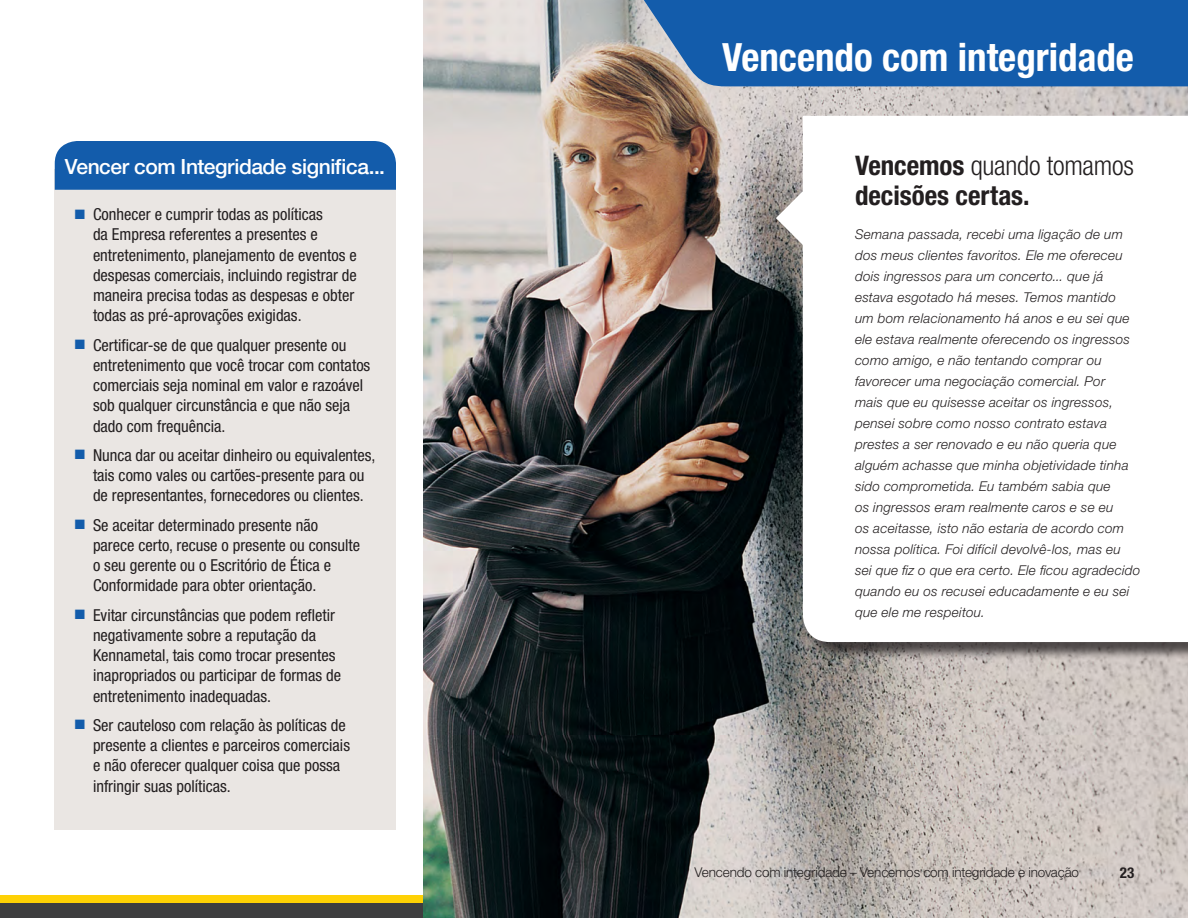
<style>
.page{position:relative;width:1188px;height:918px;background:#fff}
.page>*{position:absolute;margin:0;border:0;box-sizing:border-box;transform-origin:0 0}
.t1{font:700 condensed 39px "Helvetica Neue LT Std";color:#fff}
.t2{font:700 condensed 27px/30px "Helvetica Neue LT Std";color:#231f20}
.t3{font:500 21px "Helvetica Neue LT Std";letter-spacing:-.02em;color:#fff}
.t4{font:condensed 16.5px/20.2px "Helvetica Neue LT Std";color:#231f20}
.t5{font:700 condensed 15px "Helvetica Neue LT Std";color:#231f20}
.t6{font:italic 300 13.5px/21px "Helvetica Neue LT Std";letter-spacing:.02em;color:#231f20}
.t7{font:300 13.5px "Helvetica Neue LT Std";letter-spacing:-.01em;color:#231f20}
.s1{color:#135cab}
.s2{font-weight:300}
</style>
<div class="page">
<div style="left:0;top:903px;width:423px;height:15px;background:#3e3e3f"></div>
<div style="left:0;top:896px;width:1188px;height:7px;background:#fed105"></div>
<img style="left:423px;top:0;width:765px;height:918px">
<div style="left:805px;top:118px;width:383px;height:543px;background:#231f20;opacity:.75"></div>
<svg style="left:803px;top:116px;width:385px;height:526px"></svg>
<svg style="left:776px;top:189px;width:30px;height:59px"></svg>
<svg style="left:638px;top:0;width:550px;height:86px;background:#1e61a9"></svg>
<div style="left:54px;top:169px;width:342px;height:660px;background:#eae6e3"></div>
<div style="left:55px;top:141px;width:341px;height:49px;background:#135cab"></div>
<p class="t3" style="left:65px;top:154px;width:322px">Vencer com Integridade significa...</p>
<p class="t4" style="left:93px;top:204px;width:265px;text-indent:-18px"><span class="s1">■</span> Conhecer e cumprir todas as políticas<br>da Empresa referentes a presentes e entretenimento, planejamento de eventos e despesas comerciais, incluindo registrar de maneira precisa todas as despesas e obter todas as pré-aprovações exigidas.</p>
<p class="t4" style="left:93px;top:335px;width:279px;text-indent:-18px"><span class="s1">■</span> Certificar-se de que qualquer presente ou entretenimento que você trocar com contatos comerciais seja nominal em valor e razoável sob qualquer circunstância e que não seja dado com frequência.</p>
<p class="t4" style="left:75px;top:445px;width:302px;text-align:center"><span class="s1">■</span> Nunca dar ou aceitar dinheiro ou equivalentes, tais como vales ou cartões-presente para ou<br>de representantes, fornecedores ou clientes.</p>
<p class="t4" style="left:93px;top:515px;width:269px;text-indent:-18px"><span class="s1">■</span> Se aceitar determinado presente não parece certo, recuse o presente ou consulte o seu gerente ou o Escritório de Ética e Conformidade para obter orientação.</p>
<p class="t4" style="left:93px;top:605px;width:250px;text-indent:-18px"><span class="s1">■</span> Evitar circunstâncias que podem refletir negativamente sobre a reputação da Kennametal, tais como trocar presentes inapropriados ou participar de formas de entretenimento inadequadas.</p>
<p class="t4" style="left:93px;top:715px;width:259px;text-indent:-18px"><span class="s1">■</span> Ser cauteloso com relação às políticas de presente a clientes e parceiros comerciais e não oferecer qualquer coisa que possa infringir suas políticas.</p>
<h1 class="t1" style="left:722px;top:34px;width:413px">Vencendo com integridade</h1>
<h2 class="t2" style="left:855px;top:150px;width:280px">Vencemos <span class="s2">quando tomamos </span>decisões certas.</h2>
<p class="t6" style="left:855px;top:224px;width:287px">Semana passada, recebi uma ligação de um dos meus clientes favoritos. Ele me ofereceu dois ingressos para um concerto... que já estava esgotado há meses. Temos mantido<br>um bom relacionamento há anos e eu sei que ele estava realmente oferecendo os ingressos como amigo, e não tentando comprar ou favorecer uma negociação comercial. Por<br>mais que eu quisesse aceitar os ingressos, pensei sobre como nosso contrato estava prestes a ser renovado e eu não queria que alguém achasse que minha objetividade tinha sido comprometida. Eu também sabia que<br>os ingressos eram realmente caros e se eu<br>os aceitasse, isto não estaria de acordo com nossa política. Foi difícil devolvê-los, mas eu sei que fiz o que era certo. Ele ficou agradecido quando eu os recusei educadamente e eu sei que ele me respeitou.</p>
<p class="t7" style="left:695px;top:864px;width:386px">Vencendo com integridade – Vencemos com integridade e inovação</p>
<p class="t5" style="left:1120px;top:863px;width:16px">23</p>
</div>
